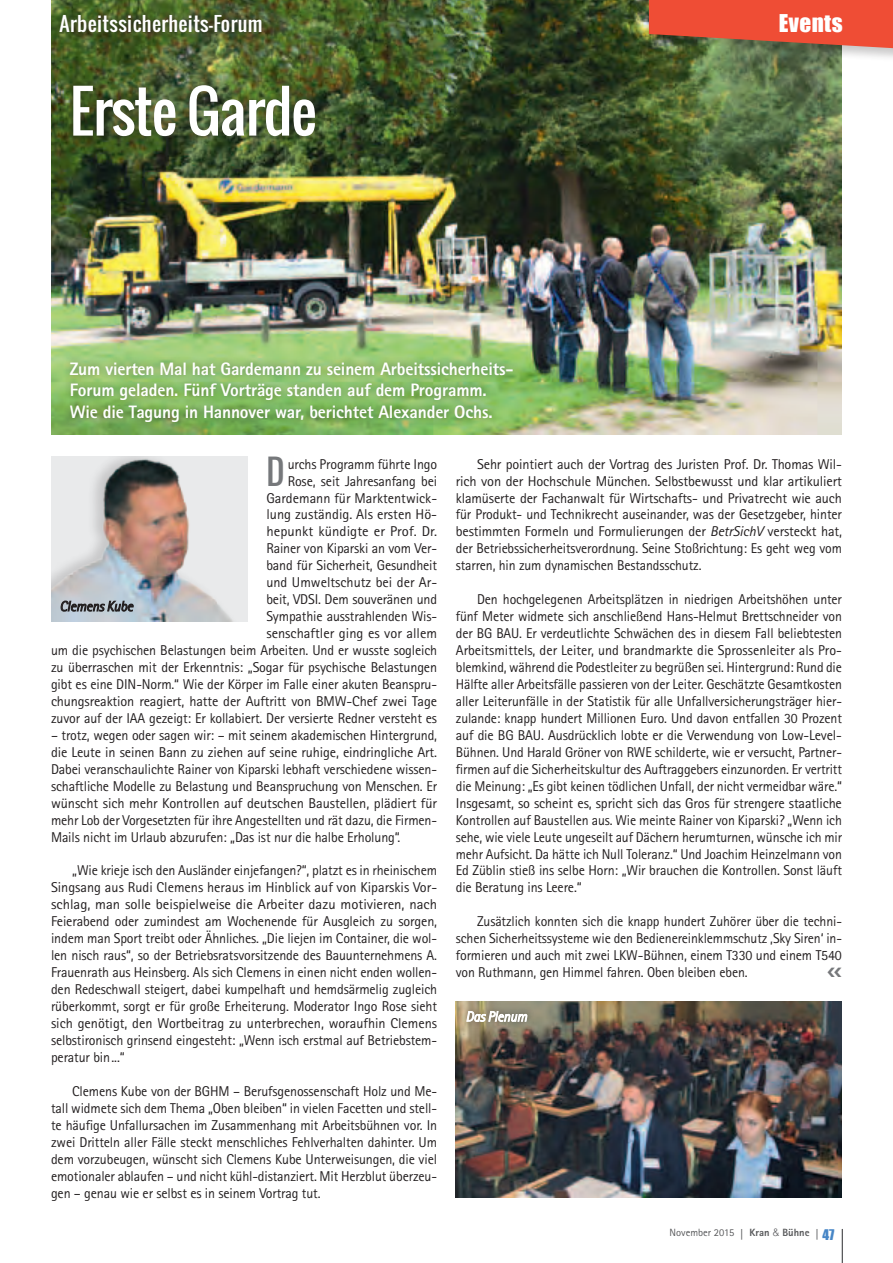
<style>
.page{position:relative;width:893px;height:1263px;background:#fff}
.page>*{position:absolute;margin:0;border:0;box-sizing:border-box;transform-origin:0 0}
.t1{font:57px "Oswald";letter-spacing:-.015em;color:#fff}
.t2{font:33.6px "Oswald";color:#76787b}
.t3{font:22.5px "Impact";letter-spacing:.02em;color:#fff}
.t4{font:19.5px "Oswald";letter-spacing:.02em;color:#fff}
.t5{font:800 18px/21.6px "Rotis Sans Serif";letter-spacing:-.01em;color:#fff}
.t6{font:14.25px/17px "Rotis Sans Serif";letter-spacing:-.01em;color:#231f20;text-align:justify}
.t7{font:10.5px "Rotis Sans Serif";color:#57585a}
.s1{font-style:italic}
.s2{font-family:"Frutiger";font-weight:700;font-stretch:condensed;font-size:10.65px}
.s3{font-weight:800}
.s4{font-family:"Helvetica";font-weight:300}
.s5{font-family:"Impact";font-size:13.5px;color:#4786c6}
</style>
<div class="page">
<img style="left:51px;top:0;width:791px;height:435px">
<div style="left:65px;top:77px;width:257px;height:66px;background:#231f20;opacity:.55"></div>
<img style="left:456px;top:1001px;width:386px;height:196px">
<img style="left:51px;top:456px;width:197px;height:165px">
<div style="left:646px;top:0;width:247px;height:63px;background:#231f20;opacity:.25"></div>
<svg style="left:649px;top:0;width:244px;height:48px"></svg>
<div style="left:459px;top:1003px;width:75px;height:26px;background:#231f20;opacity:.75"></div>
<svg style="left:467px;top:1011px;width:60px;height:10px"></svg>
<hr style="left:842px;top:1229px;width:1px;height:34px;background:#57585a">
<div style="left:52px;top:7px;width:217px;height:32px;background:#231f20;opacity:.75"></div>
<div style="left:61px;top:353px;width:459px;height:76px;background:#231f20;opacity:.48"></div>
<svg style="left:61px;top:601px;width:72px;height:10px"></svg>
<h3 class="t4" style="left:60px;top:9px;width:205px">Arbeitssicherheits-Forum</h3>
<h1 class="t1" style="left:70px;top:68px;width:248px">Erste Garde</h1>
<p class="t5" style="left:70px;top:357px;width:445px">Zum vierten Mal hat Gardemann zu seinem Arbeitssicherheits-<br>Forum geladen. Fünf Vorträge standen auf dem Programm.<br>Wie die Tagung in Hannover war, berichtet Alexander Ochs.</p>
<h3 class="t3" style="left:779px;top:6px;width:66px">Events</h3>
<h2 class="t2" style="left:266px;top:446px;width:20px">D</h2>
<p class="t6" style="left:51px;top:455px;width:388px;text-align:right">urchs Programm führte Ingo<br>Rose, seit Jahresanfang bei<br>Gardemann für Marktentwick-<br>lung zuständig. Als ersten Hö-<br>hepunkt kündigte er Prof. Dr.<br>Rainer von Kiparski an vom Ver-<br>band für Sicherheit, Gesundheit<br>und Umweltschutz bei der Ar-<br>beit, VDSI. Dem souveränen und<br>Sympathie ausstrahlenden Wis-<br>senschaftler ging es vor allem<br>um die psychischen Belastungen beim Arbeiten. Und er wusste sogleich zu überraschen mit der Erkenntnis: „Sogar für psychische Belastungen gibt es eine DIN-Norm.“ Wie der Körper im Falle einer akuten Beanspru&shy;chungsreaktion reagiert, hatte der Auftritt von BMW-Chef zwei Tage zuvor auf der IAA gezeigt: Er kollabiert. Der versierte Redner versteht es</p>
<p class="t6" style="left:51px;top:726px;width:388px">– trotz, wegen oder sagen wir: – mit seinem akademischen Hintergrund, die Leute in seinen Bann zu ziehen auf seine ruhige, eindringliche Art.<br>Dabei veranschaulichte Rainer von Kiparski lebhaft verschiedene wissen&shy;schaftliche Modelle zu Belastung und Beanspruchung von Menschen. Er wünscht sich mehr Kontrollen auf deutschen Baustellen, plädiert für mehr Lob der Vorgesetzten für ihre Angestellten und rät dazu, die Firmen-Mails nicht im Urlaub abzurufen: „Das ist nur die halbe Erholung“.</p>
<p class="t6" style="left:51px;top:862px;width:388px;text-indent:21px">„Wie krieje isch den Ausländer einjefangen?“, platzt es in rheinischem Singsang aus Rudi Clemens heraus im Hinblick auf von Kiparskis Vor&shy;schlag, man solle beispielweise die Arbeiter dazu motivieren, nach Feierabend oder zumindest am Wochenende für Ausgleich zu sorgen, indem man Sport treibt oder Ähnliches. „Die liejen im Container, die wol&shy;len nisch raus“, so der Betriebsratsvorsitzende des Bauunternehmens A.<br>Frauenrath aus Heinsberg. Als sich Clemens in einen nicht enden wollen&shy;den Redeschwall steigert, dabei kumpelhaft und hemdsärmelig zugleich rüberkommt, sorgt er für große Erheiterung. Moderator Ingo Rose sieht sich genötigt, den Wortbeitrag zu unterbrechen, woraufhin Clemens selbstironisch grinsend eingesteht: „Wenn isch erstmal auf Betriebstem&shy;peratur bin...“</p>
<p class="t6" style="left:51px;top:1082px;width:388px;text-indent:21px">Clemens Kube von der BGHM – Berufsgenossenschaft Holz und Me&shy;tall widmete sich dem Thema „Oben bleiben“ in vielen Facetten und stell&shy;te häufige Unfallursachen im Zusammenhang mit Arbeitsbühnen vor. In zwei Dritteln aller Fälle steckt menschliches Fehlverhalten dahinter. Um dem vorzubeugen, wünscht sich Clemens Kube Unterweisungen, die viel emotionaler ablaufen – und nicht kühl-distanziert. Mit Herzblut überzeu&shy;gen – genau wie er selbst es in seinem Vortrag tut.</p>
<p class="t6" style="left:456px;top:455px;width:388px;text-indent:21px">Sehr pointiert auch der Vortrag des Juristen Prof. Dr. Thomas Wil&shy;rich von der Hochschule München. Selbstbewusst und klar artikuliert klamüserte der Fachanwalt für Wirtschafts- und Privatrecht wie auch für Produkt- und Technikrecht auseinander, was der Gesetzgeber, hinter bestimmten Formeln und Formulierungen der <span class="s1">BetrSichV</span> versteckt hat, der Betriebssicherheitsverordnung. Seine Stoßrichtung: Es geht weg vom starren, hin zum dynamischen Bestandsschutz.</p>
<p class="t6" style="left:456px;top:591px;width:388px;text-indent:21px">Den hochgelegenen Arbeitsplätzen in niedrigen Arbeitshöhen unter fünf Meter widmete sich anschließend Hans-Helmut Brettschneider von der BG BAU. Er verdeutlichte Schwächen des in diesem Fall beliebtesten Arbeitsmittels, der Leiter, und brandmarkte die Sprossenleiter als Pro&shy;blemkind, während die Podestleiter zu begrüßen sei. Hintergrund: Rund die Hälfte aller Arbeitsfälle passieren von der Leiter. Geschätzte Gesamtkosten aller Leiterunfälle in der Statistik für alle Unfallversicherungsträger hier&shy;zulande: knapp hundert Millionen Euro. Und davon entfallen 30 Prozent auf die BG BAU. Ausdrücklich lobte er die Verwendung von Low-Level-Bühnen. Und Harald Gröner von RWE schilderte, wie er versucht, Partner&shy;firmen auf die Sicherheitskultur des Auftraggebers einzunorden. Er vertritt die Meinung: „Es gibt keinen tödlichen Unfall, der nicht vermeidbar wäre.“ Insgesamt, so scheint es, spricht sich das Gros für strengere staatliche Kontrollen auf Baustellen aus. Wie meinte Rainer von Kiparski? „Wenn ich sehe, wie viele Leute ungeseilt auf Dächern herumturnen, wünsche ich mir mehr Aufsicht. Da hätte ich Null Toleranz.“ Und Joachim Heinzelmann von Ed Züblin stieß ins selbe Horn: „Wir brauchen die Kontrollen. Sonst läuft die Beratung ins Leere.“</p>
<p class="t6" style="left:456px;top:913px;width:388px;text-indent:21px">Zusätzlich konnten sich die knapp hundert Zuhörer über die techni&shy;schen Sicherheitssysteme wie den Bedienereinklemmschutz ‚Sky Siren‘ in&shy;formieren und auch mit zwei LKW-Bühnen, einem T330 und einem T540 von Ruthmann, gen Himmel fahren. Oben bleiben eben.</p>
<p class="t7" style="left:670px;top:1226px;width:166px">November 2015 <span class="s2">|</span> <span class="s3">Kran</span> <span class="s4">&amp;</span> <span class="s3">Bühne</span> <span class="s2">|</span> <span class="s5">47</span></p>
</div>
